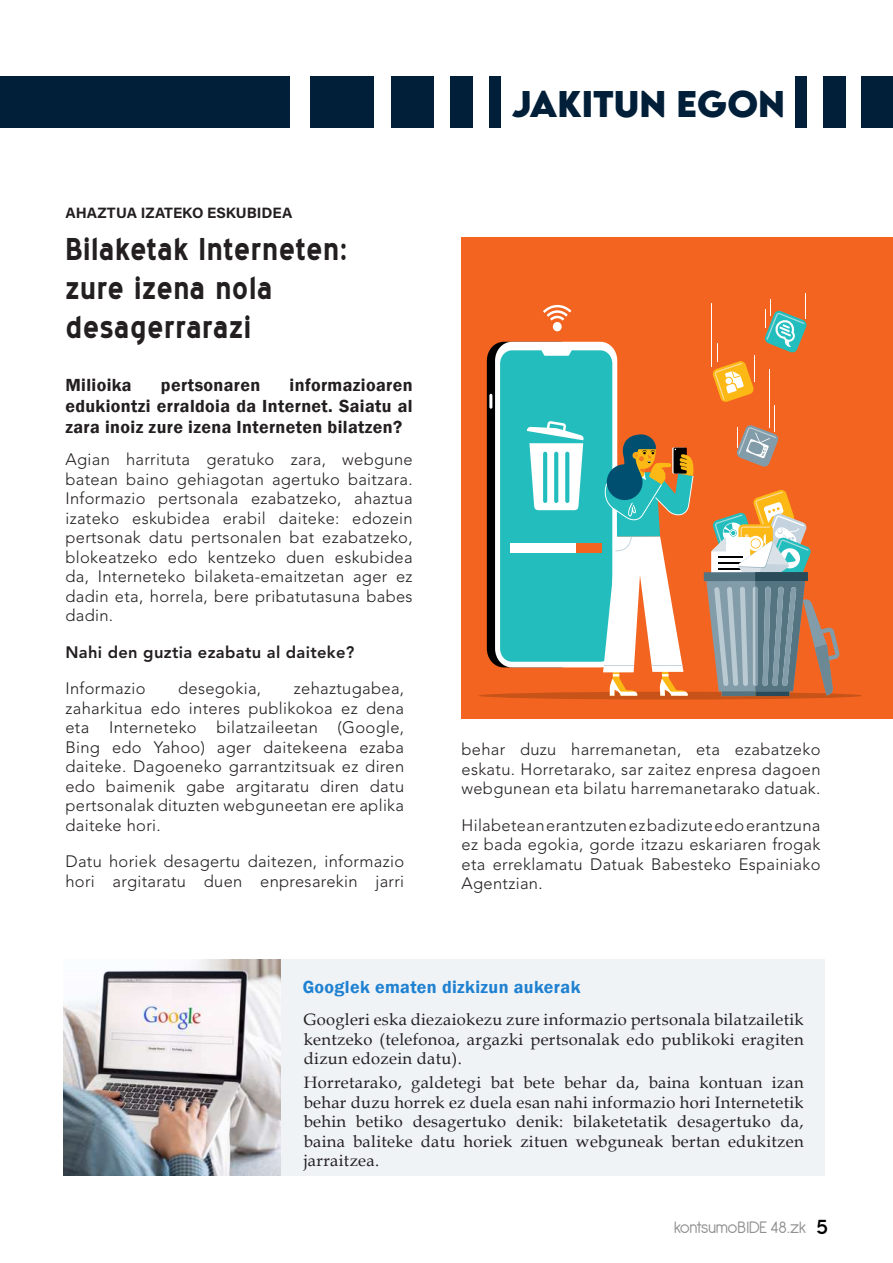
<style>
.page{position:relative;width:893px;height:1263px;background:#fff}
.page>*{position:absolute;margin:0;border:0;box-sizing:border-box;transform-origin:0 0}
.t1{font:700 30px/39px "Blue Highway";letter-spacing:.02em;color:#231f20}
.t2{font:600 18px/21px "Franklin Gothic";letter-spacing:.02em;color:#231f20;text-align:justify}
.t3{font:600 18px "Franklin Gothic";letter-spacing:.02em;color:#1f81d1}
.t4{font:18px "Antipasto";letter-spacing:-.03em;color:#231f20}
.t5{font:300 16.5px/19.5px "Avenir LT Std";letter-spacing:.02em;color:#231f20;text-align:justify}
.t6{font:16.5px/19.5px "Book Antiqua";letter-spacing:.02em;color:#231f20;text-align:justify}
.t7{font:800 16.5px "Avenir LT Std";letter-spacing:.02em;color:#231f20}
.t8{font:700 16.05px "LEMONMILK";color:#011f38}
.t9{font:15px "Acumin Variable Concept";color:#231f20}
.t10{font:8.85px "LEMONMILK";color:#000001}
</style>
<div class="page">
<div style="left:64px;top:959px;width:761px;height:217px;background:#eff3f6"></div>
<div style="left:461px;top:237px;width:432px;height:482px;background:#f36421"></div>
<div style="left:478px;top:692px;width:384px;height:7px;background:#c75318;border-radius:50%"></div>
<div style="left:553px;top:322px;width:9px;height:9px;background:#fff;border-radius:50%"></div>
<svg style="left:543px;top:305px;width:28px;height:16px"></svg>
<div style="left:722px;top:689px;width:67px;height:7px;background:#557482"></div>
<div style="left:755px;top:689px;width:34px;height:7px;background:#294a59"></div>
<div style="left:704px;top:572px;width:104px;height:9px;background:#557482"></div>
<svg style="left:706px;top:490px;width:134px;height:205px"></svg>
<hr style="left:711px;top:303px;width:1px;height:63px;background:#fff">
<svg style="left:712px;top:293px;width:95px;height:174px"></svg>
<svg style="left:487px;top:342px;width:207px;height:354px"></svg>
<img style="left:64px;top:959px;width:216px;height:217px">
<div style="left:0;top:76px;width:289px;height:52px;background:#011f38"></div>
<div style="left:310px;top:76px;width:64px;height:52px;background:#011f38"></div>
<div style="left:392px;top:76px;width:42px;height:52px;background:#011f38"></div>
<div style="left:862px;top:76px;width:31px;height:52px;background:#011f38"></div>
<div style="left:450px;top:76px;width:23px;height:52px;background:#011f38"></div>
<div style="left:823px;top:76px;width:22px;height:52px;background:#011f38"></div>
<div style="left:489px;top:76px;width:11px;height:52px;background:#011f38"></div>
<div style="left:795px;top:76px;width:11px;height:52px;background:#011f38"></div>
<p class="t9" style="left:65px;top:207px;width:228px">AHAZTUA IZATEKO ESKUBIDEA</p>
<h1 class="t1" style="left:65px;top:233px;width:283px">Bilaketak Interneten: zure izena nola desagerrarazi</h1>
<p class="t2" style="left:65px;top:376px;width:349px;text-indent:224px">informazioaren edukiontzi erraldoia da Internet. Saiatu al zara inoiz zure izena Interneten bilatzen?</p>
<p class="t5" style="left:65px;top:451px;width:349px">Agian harrituta geratuko zara, webgune batean baino gehiagotan agertuko baitzara.<br>Informazio pertsonala ezabatzeko, ahaztua izateko eskubidea erabil daiteke: edozein pertsonak datu pertsonalen bat ezabatzeko, blokeatzeko edo kentzeko duen eskubidea da, Interneteko bilaketa-emaitzetan ager ez dadin eta, horrela, bere pribatutasuna babes dadin.</p>
<p class="t7" style="left:65px;top:643px;width:291px">Nahi den guztia ezabatu al daiteke?</p>
<p class="t5" style="left:65px;top:680px;width:82px">Informazio</p>
<p class="t5" style="left:178px;top:680px;width:85px">desegokia,</p>
<p class="t2" style="left:65px;top:376px;width:68px">Milioika</p>
<p class="t2" style="left:161px;top:376px;width:101px">pertsonaren</p>
<p class="t5" style="left:65px;top:680px;width:340px;text-indent:228px">zehaztugabea, zaharkitua edo interes publikokoa ez dena eta Interneteko bilatzaileetan (Google, Bing edo Yahoo) ager daitekeena ezaba daiteke. Dagoeneko garrantzitsuak ez diren edo baimenik gabe argitaratu diren datu pertsonalak dituzten webguneetan ere aplika daiteke hori.</p>
<p class="t5" style="left:65px;top:853px;width:340px">Datu horiek desagertu daitezen, informazio hori argitaratu duen enpresarekin jarri</p>
<p class="t8" style="left:511px;top:102px;width:275px">JAKITUN EGON</p>
<p class="t5" style="left:461px;top:741px;width:360px">behar duzu harremanetan, eta ezabatzeko eskatu. Horretarako, sar zaitez enpresa dagoen webgunean eta bilatu harremanetarako datuak.</p>
<p class="t5" style="left:461px;top:817px;width:360px">Hilabetean erantzuten ez badizute edo erantzuna ez bada egokia, gorde itzazu eskariaren frogak eta erreklamatu Datuak Babesteko Espainiako Agentzian.</p>
<p class="t3" style="left:303px;top:981px;width:279px">Googlek ematen dizkizun aukerak</p>
<p class="t6" style="left:304px;top:1010px;width:501px">Googleri eska diezaiokezu zure informazio pertsonala bilatzailetik kentzeko (telefonoa, argazki pertsonalak edo publikoki eragiten dizun edozein datu).</p>
<p class="t6" style="left:304px;top:1075px;width:501px">Horretarako, galdetegi bat bete behar da, baina kontuan izan behar duzu horrek ez duela esan nahi informazio hori Internetetik behin betiko desagertuko denik: bilaketetatik desagertuko da, baina baliteke datu horiek zituen webguneak bertan edukitzen jarraitzea.</p>
<p class="t4" style="left:674px;top:1216px;width:134px">kontsumoBIDE 48.zk</p>
<p class="t10" style="left:816px;top:1225px;width:13px">5</p>
</div>
